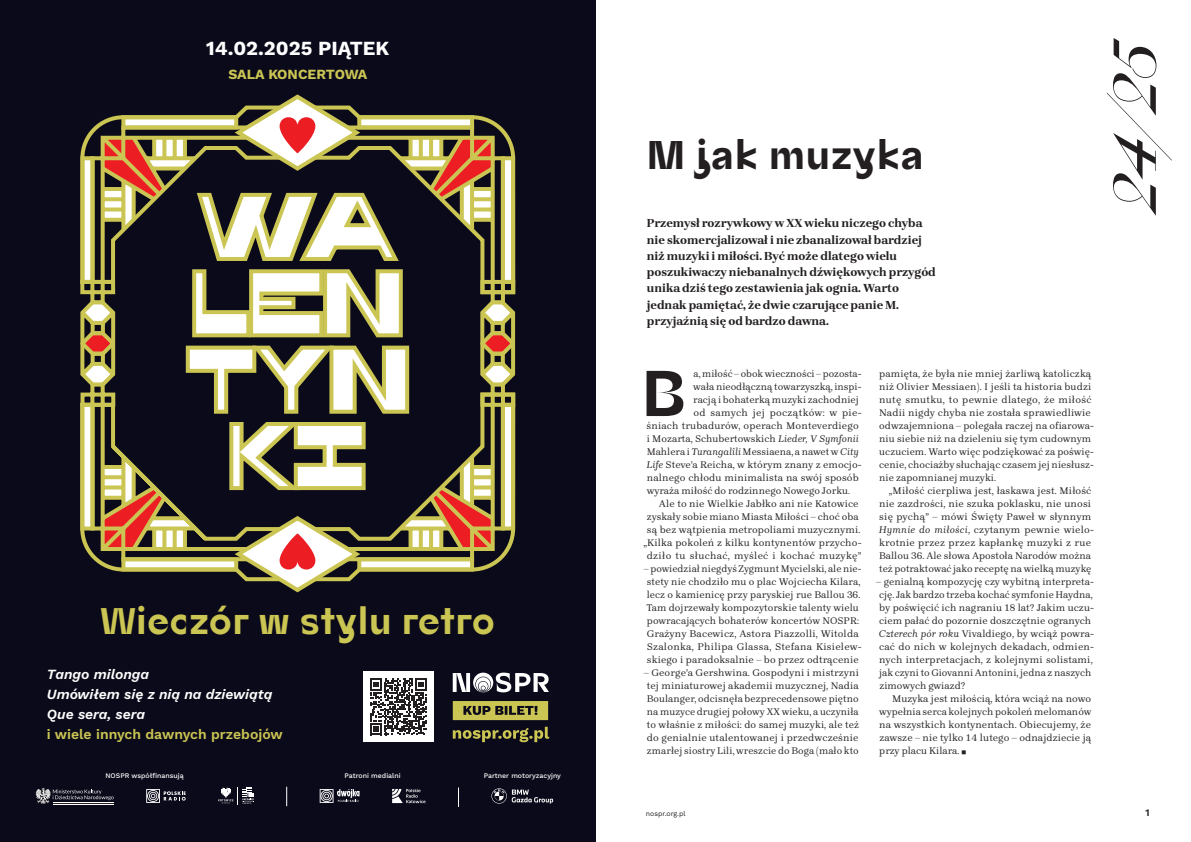
<style>
.page{position:relative;width:1191px;height:842px;background:#fff}
.page>*{position:absolute;margin:0;border:0;box-sizing:border-box;transform-origin:0 0}
.t1{font:64.5px "CSTMXPRMNTL01";color:#231f20}
.t2{font:italic 61.1px "CSTM Xprmntl 02";color:#231f20}
.t3{font:40px "CSTMXPRMNTL01";color:#231f20}
.t4{font:37px "CSTMXPRMNTL01";color:#cbc553}
.t5{font:700 20px "Work Sans";color:#fff}
.t6{font:italic 600 14px/20px "Work Sans";color:#fff}
.t7{font:600 14px "Work Sans";color:#cbc553}
.t8{font:700 14px "Work Sans";color:#cbc553}
.t9{font:700 12px/16.3px "Brygada 1918";color:#231f20}
.t10{font:10px/13px "Brygada 1918";letter-spacing:.005em;color:#231f20}
.t11{font:10px "Brygada 1918";letter-spacing:.025em;color:#231f20}
.t12{font:10px "Brygada 1918";letter-spacing:.03em;color:#231f20}
.t13{font:600 10px "Work Sans";color:#231f20}
.t14{font:500 7px "Work Sans";color:#fff}
.t15{font:7px "Work Sans";color:#231f20}
.s1{font-style:italic}
</style>
<div class="page">
<div style="left:0;top:0;width:595px;height:842px;background:#0b0a1a"></div>
<svg style="left:453px;top:673px;width:96px;height:19px"></svg>
<svg style="left:453px;top:727px;width:96px;height:15px"></svg>
<svg style="left:453px;top:701px;width:95px;height:19px;background:#a29d46"></svg>
<svg style="left:286px;top:787px;width:1px;height:19px"></svg>
<svg style="left:458px;top:787px;width:1px;height:20px"></svg>
<svg style="left:491px;top:788px;width:62px;height:16px"></svg>
<svg style="left:392px;top:789px;width:33px;height:14px"></svg>
<svg style="left:320px;top:789px;width:39px;height:14px"></svg>
<svg style="left:218px;top:787px;width:36px;height:18px"></svg>
<svg style="left:146px;top:789px;width:40px;height:14px"></svg>
<hr style="left:53px;top:804px;width:61px;height:1px;background:#fff">
<svg style="left:35px;top:787px;width:79px;height:17px"></svg>
<div style="left:363px;top:672px;width:71px;height:70px;background:#fff"></div>
<svg style="left:370px;top:678px;width:57px;height:57px"></svg>
<svg style="left:80px;top:94px;width:436px;height:499px"></svg>
<h3 class="t5" style="left:206px;top:33px;width:184px">14.02.2025 PIĄTEK</h3>
<h3 class="t8" style="left:228px;top:63px;width:141px">SALA KONCERTOWA</h3>
<h3 class="t4" style="left:100px;top:595px;width:396px">Wieczór w stylu retro</h3>
<h3 class="t6" style="left:47px;top:663px;width:227px">Tango milonga<br>Umówiłem się z nią na dziewiątą<br>Que sera, sera</h3>
<h3 class="t7" style="left:47px;top:723px;width:237px">i wiele innych dawnych przebojów</h3>
<p class="t14" style="left:105px;top:770px;width:80px">NOSPR współfinansują</p>
<p class="t14" style="left:344px;top:770px;width:58px">Patroni medialni</p>
<p class="t14" style="left:484px;top:770px;width:79px">Partner motoryzacyjny</p>
<h3 class="t3" style="left:646px;top:127px;width:279px">M jak muzyka</h3>
<p class="t9" style="left:647px;top:216px;width:291px">Przemysł rozrywkowy w XX wieku niczego chyba nie skomercjalizował i nie zbanalizował bardziej niż muzyki i miłości. Być może dlatego wielu poszukiwaczy niebanalnych dźwiękowych przygód unika dziś tego zestawienia jak ognia. Warto jednak pamiętać, że dwie czarujące panie M. przyjaźnią się od bardzo dawna.</p>
<h2 class="t2" style="left:1095px;top:207px;width:174px;rotate:-90deg">24/25</h2>
<h1 class="t1" style="left:641px;top:348px;width:47px">B</h1>
<p class="t10" style="left:693px;top:368px;width:169px">a, miłość – obok wieczności – pozosta-</p>
<p class="t10" style="left:693px;top:381px;width:170px">wała nieodłączną towarzyszką, inspi-</p>
<p class="t10" style="left:693px;top:394px;width:167px">racją i bohaterką muzyki zachodniej</p>
<p class="t12" style="left:693px;top:407px;width:170px">od samych jej początków: w pie-</p>
<p class="t10" style="left:646px;top:420px;width:214px">śniach trubadurów, operach Monteverdiego</p>
<p class="t10" style="left:647px;top:433px;width:213px">i Mozarta, Schubertowskich <span class="s1">Lieder, V Symfonii</span></p>
<p class="t10" style="left:646px;top:446px;width:213px">Mahlera i <span class="s1">Turangalîli</span> Messiaena, a nawet w <span class="s1">City</span></p>
<p class="t10" style="left:646px;top:459px;width:217px"><span class="s1">Life</span> Steve’a Reicha, w którym znany z emocjo-</p>
<p class="t10" style="left:647px;top:472px;width:213px">nalnego chłodu minimalista na swój sposób</p>
<p class="t10" style="left:646px;top:485px;width:205px">wyraża miłość do rodzinnego Nowego Jorku.</p>
<p class="t10" style="left:659px;top:498px;width:201px">Ale to nie Wielkie Jabłko ani nie Katowice</p>
<p class="t10" style="left:647px;top:511px;width:213px">zyskały sobie miano Miasta Miłości – choć oba</p>
<p class="t10" style="left:647px;top:524px;width:215px">są bez wątpienia metropoliami muzycznymi.</p>
<p class="t10" style="left:643px;top:537px;width:220px">„Kilka pokoleń z kilku kontynentów przycho-</p>
<p class="t11" style="left:647px;top:550px;width:216px">dziło tu słuchać, myśleć i kochać muzykę”</p>
<p class="t10" style="left:644px;top:563px;width:219px">– powiedział niegdyś Zygmunt Mycielski, ale nie&shy;stety nie chodziło mu o plac Wojciecha Kilara, lecz o kamienicę przy paryskiej rue Ballou 36.<br>Tam dojrzewały kompozytorskie talenty wielu powracających bohaterów koncertów NOSPR:<br>Grażyny Bacewicz, Astora Piazzolli, Witolda Szalonka, Philipa Glassa, Stefana Kisielew&shy;skiego i paradoksalnie – bo przez odtrącenie</p>
<p class="t10" style="left:644px;top:667px;width:217px;text-align:justify">– George’a Gershwina. Gospodyni i mistrzyni tej miniaturowej akademii muzycznej, Nadia Boulanger, odcisnęła bezprecedensowe piętno na muzyce drugiej połowy XX wieku, a uczyniła to właśnie z miłości: do samej muzyki, ale też do genialnie utalentowanej i przedwcześnie zmarłej siostry Lili, wreszcie do Boga (mało kto</p>
<p class="t10" style="left:879px;top:368px;width:216px">pamięta, że była nie mniej żarliwą katoliczką niż Olivier Messiaen). I jeśli ta historia budzi nutę smutku, to pewnie dlatego, że miłość Nadii nigdy chyba nie została sprawiedliwie odwzajemniona – polegała raczej na ofiarowa&shy;niu siebie niż na dzieleniu się tym cudownym uczuciem. Warto więc podziękować za poświę&shy;cenie, chociażby słuchając czasem jej niesłusz&shy;nie zapomnianej muzyki.</p>
<p class="t10" style="left:878px;top:485px;width:217px;text-indent:10px">„Miłość cierpliwa jest, łaskawa jest. Miłość nie zazdrości, nie szuka poklasku, nie unosi się pychą” – mówi Święty Paweł w słynnym <span class="s1">Hymnie do miłości</span>, czytanym pewnie wielo&shy;krotnie przez przez kapłankę muzyki z rue Ballou 36. Ale słowa Apostoła Narodów można też potraktować jako receptę na wielką muzykę</p>
<p class="t10" style="left:876px;top:576px;width:219px">– genialną kompozycję czy wybitną interpreta&shy;cję. Jak bardzo trzeba kochać symfonie Haydna, by poświęcić ich nagraniu 18 lat? Jakim uczu&shy;ciem pałać do pozornie doszczętnie ogranych <span class="s1">Czterech pór roku</span> Vivaldiego, by wciąż powra&shy;cać do nich w kolejnych dekadach, odmien&shy;nych interpretacjach, z kolejnymi solistami, jak czyni to Giovanni Antonini, jedna z naszych zimowych gwiazd?</p>
<p class="t10" style="left:879px;top:693px;width:214px;text-align:justify;text-indent:13px">Muzyka jest miłością, która wciąż na nowo wypełnia serca kolejnych pokoleń melomanów na wszystkich kontynentach. Obiecujemy, że zawsze – nie tylko 14 lutego – odnajdziecie ją przy placu Kilara. ○</p>
<p class="t15" style="left:646px;top:808px;width:41px">nospr.org.pl</p>
<p class="t13" style="left:1145px;top:805px;width:6px">1</p>
</div>
